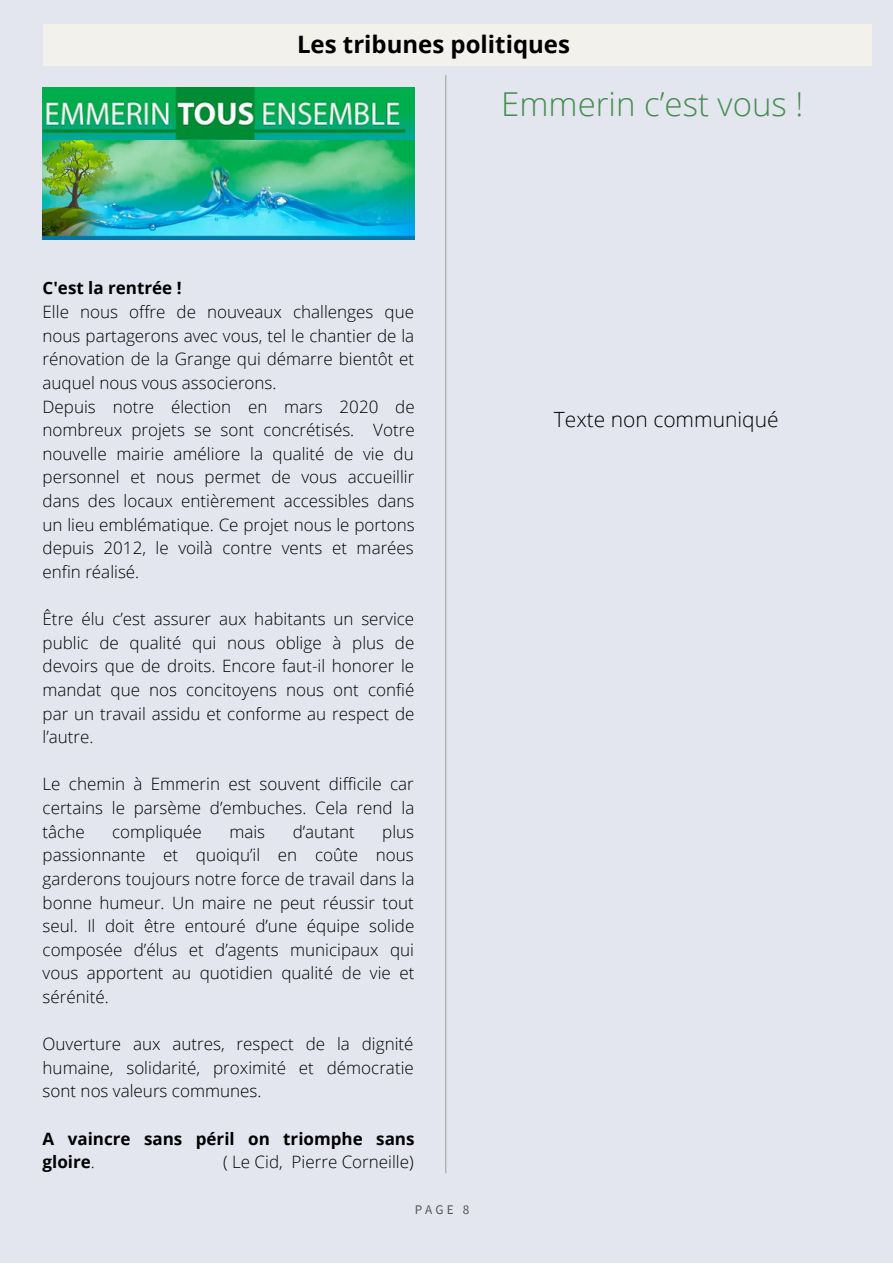
<style>
.page{position:relative;width:893px;height:1264px;background:#fff}
.page>*{position:absolute;margin:0;border:0;box-sizing:border-box;transform-origin:0 0}
.t1{font:300 33px "Open Sans";color:#468d4f}
.t2{font:700 24px "Open Sans";color:#000}
.t3{font:300 21px "Open Sans";color:#000}
.t4{font:300 16.95px/23.5px "Open Sans";color:#000;text-align:justify}
.t5{font:700 16.95px/23.5px "Open Sans";color:#000}
.t6{font:13.2px "Source Sans Pro";color:#000}
.s1{font-weight:300}
</style>
<div class="page">
<div style="left:0;top:0;width:892px;height:1262px;background:#e3e6ef"></div>
<hr style="left:445px;top:75px;width:1px;height:1097px;background:#a6a6a6">
<img style="left:43px;top:87px;width:372px;height:153px">
<div style="left:43px;top:24px;width:828px;height:41px;background:#f2f1ec"></div>
<h2 class="t2" style="left:297px;top:27px;width:274px">Les tribunes politiques</h2>
<h1 class="t1" style="left:501px;top:81px;width:304px">Emmerin c’est vous !</h1>
<p class="t5" style="left:43px;top:276px;width:140px">C'est la rentrée !</p>
<p class="t4" style="left:43px;top:300px;width:373px;text-align:left">Elle nous offre de nouveaux challenges que nous partagerons avec vous, tel le chantier de la rénovation de la Grange qui démarre bientôt et auquel nous vous associerons.<br>Depuis notre élection en mars 2020 de nombreux projets se sont concrétisés. Votre nouvelle mairie améliore la qualité de vie du personnel et nous permet de vous accueillir dans des locaux entièrement accessibles dans un lieu emblématique. Ce projet nous le portons depuis 2012, le voilà contre vents et marées enfin réalisé.</p>
<p class="t4" style="left:43px;top:606px;width:373px">Être élu c’est assurer aux habitants un service public de qualité qui nous oblige à plus de devoirs que de droits. Encore faut-il honorer le mandat que nos concitoyens nous ont confié par un travail assidu et conforme au respect de l’autre.</p>
<p class="t4" style="left:43px;top:772px;width:373px">Le chemin à Emmerin est souvent difficile car certains le parsème d’embuches. Cela rend la tâche</p>
<p class="t4" style="left:112px;top:819px;width:91px">compliquée</p>
<p class="t4" style="left:229px;top:819px;width:37px">mais</p>
<p class="t4" style="left:293px;top:819px;width:64px">d’autant</p>
<p class="t4" style="left:43px;top:819px;width:373px;text-indent:339px">plus passionnante et quoiqu’il en coûte nous garderons toujours notre force de travail dans la bonne humeur. Un maire ne peut réussir tout seul. Il doit être entouré d’une équipe solide composée d’élus et d’agents municipaux qui vous apportent au quotidien qualité de vie et sérénité.</p>
<p class="t4" style="left:43px;top:1031px;width:373px">Ouverture aux autres, respect de la dignité humaine, solidarité, proximité et démocratie sont nos valeurs communes.</p>
<p class="t5" style="left:43px;top:1126px;width:373px">A vaincre sans péril on triomphe sans gloire<span class="s1">.</span></p>
<p class="t4" style="left:223px;top:1149px;width:192px">( Le Cid, Pierre Corneille)</p>
<p class="t6" style="left:414px;top:1200px;width:56px">PAGE 8</p>
<p class="t3" style="left:554px;top:404px;width:226px">Texte non communiqué</p>
</div>
